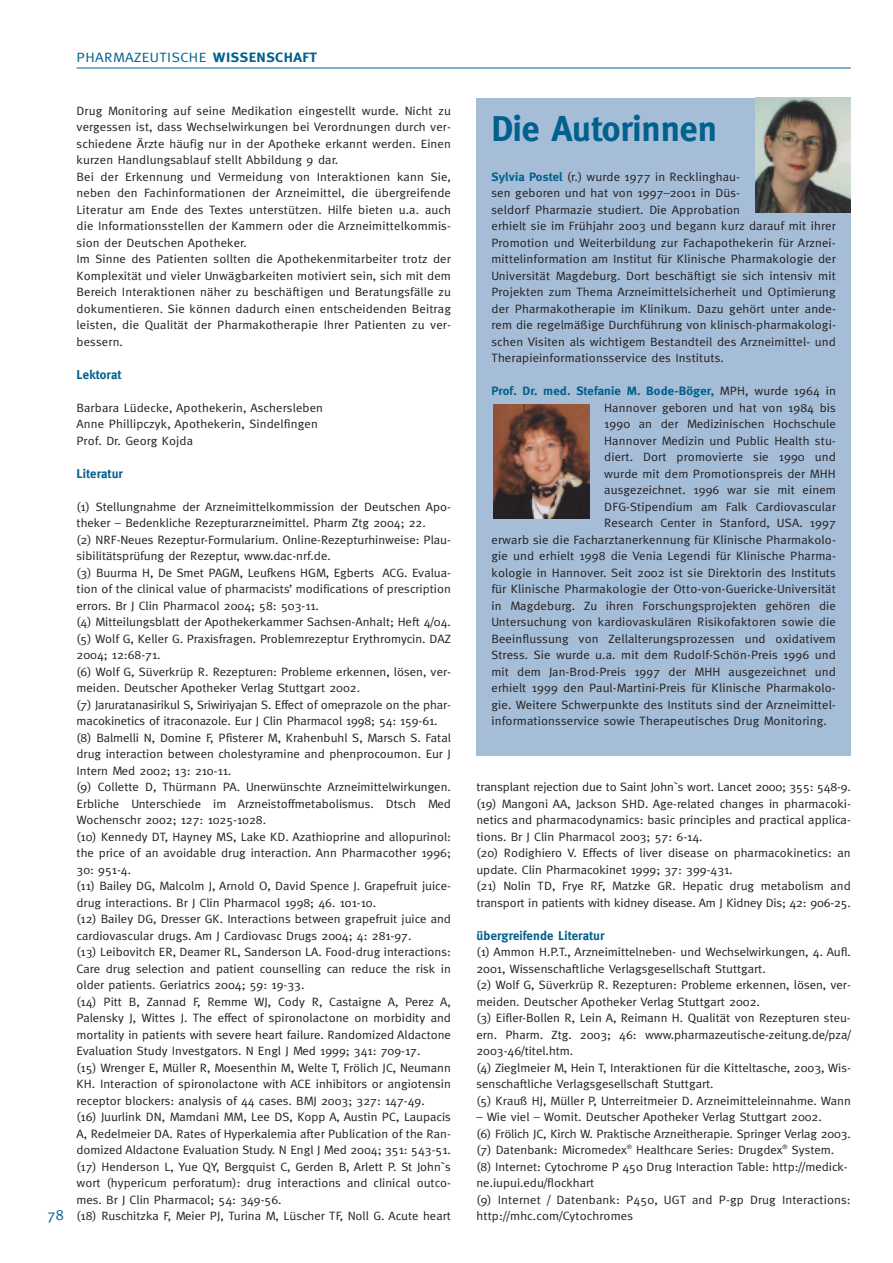
<style>
.page{position:relative;width:893px;height:1263px;background:#fff}
.page>*{position:absolute;margin:0;border:0;box-sizing:border-box;transform-origin:0 0}
.t1{font:700 36px "Meta";color:#00608e}
.t2{font:15px "Meta";color:#00608e}
.t3{font:13.5px "Meta";letter-spacing:.025em;color:#00608e;scale:1.11 1}
.t4{font:700 12.75px "Meta";letter-spacing:.01em;color:#00608e}
.t5{font:12.15px/16.5px "Meta";color:#231f20;scale:1.05 1}
.t6{font:700 12.15px "Meta";letter-spacing:.01em;color:#00608e;scale:1.05 1}
.s1{font-weight:700}
.s2{font-weight:700;color:#00608e}
.s3{font-weight:400;color:#231f20}
</style>
<div class="page">
<hr style="left:77px;top:68px;width:773px;height:1px;background:#00608e">
<div style="left:476px;top:98px;width:374px;height:658px;background:#a5bdd6"></div>
<img style="left:755px;top:98px;width:95px;height:114px">
<img style="left:493px;top:404px;width:96px;height:115px">
<p class="t3" style="left:77px;top:52px;width:218px">PHARMAZEUTISCHE <span class="s1">WISSENSCHAFT</span></p>
<p class="t2" style="left:47px;top:1209px;width:18px">78</p>
<p class="t5" style="left:77px;top:103px;width:358px">Drug Monitoring auf seine Medikation eingestellt wurde. Nicht zu vergessen ist, dass Wechselwirkungen bei Verordnungen durch ver&shy;schiedene Ärzte häufig nur in der Apotheke erkannt werden. Einen kurzen Handlungsablauf stellt Abbildung 9 dar.<br>Bei der Erkennung und Vermeidung von Interaktionen kann Sie, neben den Fachinformationen der Arzneimittel, die übergreifende Literatur am Ende des Textes unterstützen. Hilfe bieten u.a. auch die Informationsstellen der Kammern oder die Arzneimittelkommis&shy;sion der Deutschen Apotheker.<br>Im Sinne des Patienten sollten die Apothekenmitarbeiter trotz der Komplexität und vieler Unwägbarkeiten motiviert sein, sich mit dem Bereich Interaktionen näher zu beschäftigen und Beratungsfälle zu dokumentieren. Sie können dadurch einen entscheidenden Beitrag leisten, die Qualität der Pharmakotherapie Ihrer Patienten zu ver&shy;bessern.</p>
<p class="t4" style="left:77px;top:370px;width:46px">Lektorat</p>
<p class="t5" style="left:77px;top:400px;width:236px">Barbara Lüdecke, Apothekerin, Aschersleben<br>Anne Phillipczyk, Apothekerin, Sindelfingen<br>Prof. Dr. Georg Kojda</p>
<p class="t4" style="left:77px;top:469px;width:48px">Literatur</p>
<p class="t5" style="left:77px;top:499px;width:358px">(1) Stellungnahme der Arzneimittelkommission der Deutschen Apo&shy;theker – Bedenkliche Rezepturarzneimittel. Pharm Ztg 2004; 22.<br>(2) NRF-Neues Rezeptur-Formularium. Online-Rezepturhinweise: Plau&shy;sibilitätsprüfung der Rezeptur, www.dac-nrf.de.<br>(3) Buurma H, De Smet PAGM, Leufkens HGM, Egberts ACG. Evalua&shy;tion of the clinical value of pharmacists’ modifications of prescription errors. Br J Clin Pharmacol 2004; 58: 503-11.<br>(4) Mitteilungsblatt der Apothekerkammer Sachsen-Anhalt; Heft 4/04. (5) Wolf G, Keller G. Praxisfragen. Problemrezeptur Erythromycin. DAZ 2004; 12:68-71.<br>(6) Wolf G, Süverkrüp R. Rezepturen: Probleme erkennen, lösen, ver&shy;meiden. Deutscher Apotheker Verlag Stuttgart 2002.<br>(7) Jaruratanasirikul S, Sriwiriyajan S. Effect of omeprazole on the phar&shy;macokinetics of itraconazole. Eur J Clin Pharmacol 1998; 54: 159-61. (8) Balmelli N, Domine F, Pfisterer M, Krahenbuhl S, Marsch S. Fatal drug interaction between cholestyramine and phenprocoumon. Eur J Intern Med 2002; 13: 210-11.<br>(9) Collette D, Thürmann PA. Unerwünschte Arzneimittelwirkungen.<br>Erbliche Unterschiede im Arzneistoffmetabolismus. Dtsch Med Wochenschr 2002; 127: 1025-1028.<br>(10) Kennedy DT, Hayney MS, Lake KD. Azathioprine and allopurinol: the price of an avoidable drug interaction. Ann Pharmacother 1996; 30: 951-4.<br>(11) Bailey DG, Malcolm J, Arnold O, David Spence J. Grapefruit juice&shy;drug interactions. Br J Clin Pharmacol 1998; 46. 101-10.<br>(12) Bailey DG, Dresser GK. Interactions between grapefruit juice and cardiovascular drugs. Am J Cardiovasc Drugs 2004; 4: 281-97.<br>(13) Leibovitch ER, Deamer RL, Sanderson LA. Food-drug interactions:<br>Care drug selection and patient counselling can reduce the risk in older patients. Geriatrics 2004; 59: 19-33.<br>(14) Pitt B, Zannad F, Remme WJ, Cody R, Castaigne A, Perez A, Palensky J, Wittes J. The effect of spironolactone on morbidity and mortality in patients with severe heart failure. Randomized Aldactone Evaluation Study Investgators. N Engl J Med 1999; 341: 709-17.<br>(15) Wrenger E, Müller R, Moesenthin M, Welte T, Frölich JC, Neumann KH. Interaction of spironolactone with ACE inhibitors or angiotensin receptor blockers: analysis of 44 cases. BMJ 2003; 327: 147-49.<br>(16) Juurlink DN, Mamdani MM, Lee DS, Kopp A, Austin PC, Laupacis A, Redelmeier DA. Rates of Hyperkalemia after Publication of the Ran&shy;domized Aldactone Evaluation Study. N Engl J Med 2004; 351: 543-51. (17) Henderson L, Yue QY, Bergquist C, Gerden B, Arlett P. St John`s wort (hypericum perforatum): drug interactions and clinical outco&shy;mes. Br J Clin Pharmacol; 54: 349-56.<br>(18) Ruschitzka F, Meier PJ, Turina M, Lüscher TF, Noll G. Acute heart</p>
<h1 class="t1" style="left:491px;top:115px;width:227px">Die Autorinnen</h1>
<p class="t5" style="left:491px;top:169px;width:329px"><span class="s2">Sylvia Postel</span> (r.) wurde 1977 in Recklinghau-<br>sen geboren und hat von 1997–2001 in Düs-<br>seldorf Pharmazie studiert. Die Approbation<br>erhielt sie im Frühjahr 2003 und begann kurz darauf mit ihrer Promotion und Weiterbildung zur Fachapothekerin für Arznei&shy;mittelinformation am Institut für Klinische Pharmakologie der Universität Magdeburg. Dort beschäftigt sie sich intensiv mit Projekten zum Thema Arzneimittelsicherheit und Optimierung der Pharmakotherapie im Klinikum. Dazu gehört unter ande&shy;rem die regelmäßige Durchführung von klinisch-pharmakologi&shy;schen Visiten als wichtigem Bestandteil des Arzneimittel- und Therapieinformationsservice des Instituts.</p>
<p class="t6" style="left:491px;top:386px;width:329px">Prof. Dr. med. Stefanie M. Bode-Böger, <span class="s3">MPH, wurde 1964 in</span></p>
<p class="t5" style="left:604px;top:400px;width:222px">Hannover geboren und hat von 1984 bis</p>
<p class="t5" style="left:604px;top:417px;width:222px">1990 an der Medizinischen Hochschule</p>
<p class="t5" style="left:604px;top:433px;width:222px">Hannover Medizin und Public Health stu-</p>
<p class="t5" style="left:604px;top:450px;width:222px">diert. Dort promovierte sie 1990 und</p>
<p class="t5" style="left:604px;top:466px;width:222px">wurde mit dem Promotionspreis der MHH</p>
<p class="t5" style="left:604px;top:483px;width:222px">ausgezeichnet. 1996 war sie mit einem</p>
<p class="t5" style="left:604px;top:499px;width:222px">DFG-Stipendium am Falk Cardiovascular</p>
<p class="t5" style="left:604px;top:516px;width:222px">Research Center in Stanford, USA. 1997</p>
<p class="t5" style="left:491px;top:532px;width:329px">erwarb sie die Facharztanerkennung für Klinische Pharmakolo-</p>
<p class="t5" style="left:491px;top:549px;width:329px">gie und erhielt 1998 die Venia Legendi für Klinische Pharma-</p>
<p class="t5" style="left:491px;top:565px;width:329px">kologie in Hannover. Seit 2002 ist sie Direktorin des Instituts</p>
<p class="t5" style="left:491px;top:582px;width:329px">für Klinische Pharmakologie der Otto-von-Guericke-Universität</p>
<p class="t5" style="left:491px;top:598px;width:329px">in Magdeburg. Zu ihren Forschungsprojekten gehören die</p>
<p class="t5" style="left:491px;top:615px;width:329px">Untersuchung von kardiovaskulären Risikofaktoren sowie die</p>
<p class="t5" style="left:491px;top:631px;width:329px">Beeinflussung von Zellalterungsprozessen und oxidativem</p>
<p class="t5" style="left:491px;top:648px;width:329px">Stress. Sie wurde u.a. mit dem Rudolf-Schön-Preis 1996 und</p>
<p class="t5" style="left:491px;top:664px;width:329px">mit dem Jan-Brod-Preis 1997 der MHH ausgezeichnet und</p>
<p class="t5" style="left:491px;top:681px;width:329px">erhielt 1999 den Paul-Martini-Preis für Klinische Pharmakolo-</p>
<p class="t5" style="left:491px;top:697px;width:329px">gie. Weitere Schwerpunkte des Instituts sind der Arzneimittel-</p>
<p class="t5" style="left:491px;top:714px;width:321px">informationsservice sowie Therapeutisches Drug Monitoring.</p>
<p class="t5" style="left:476px;top:780px;width:358px">transplant rejection due to Saint John`s wort. Lancet 2000; 355: 548-9. (19) Mangoni AA, Jackson SHD. Age-related changes in pharmacoki&shy;netics and pharmacodynamics: basic principles and practical applica&shy;tions. Br J Clin Pharmacol 2003; 57: 6-14.<br>(20) Rodighiero V. Effects of liver disease on pharmacokinetics: an update. Clin Pharmacokinet 1999; 37: 399-431.<br>(21) Nolin TD, Frye RF, Matzke GR. Hepatic drug metabolism and transport in patients with kidney disease. Am J Kidney Dis; 42: 906-25.</p>
<p class="t4" style="left:476px;top:931px;width:130px">übergreifende Literatur</p>
<p class="t5" style="left:476px;top:945px;width:358px">(1) Ammon H.P.T., Arzneimittelneben- und Wechselwirkungen, 4. Aufl.<br>2001, Wissenschaftliche Verlagsgesellschaft Stuttgart.<br>(2) Wolf G, Süverkrüp R. Rezepturen: Probleme erkennen, lösen, ver&shy;meiden. Deutscher Apotheker Verlag Stuttgart 2002.<br>(3) Eifler-Bollen R, Lein A, Reimann H. Qualität von Rezepturen steu&shy;ern. Pharm. Ztg. 2003; 46: www.pharmazeutische-zeitung.de/pza/ 2003-46/titel.htm.<br>(4) Zieglmeier M, Hein T, Interaktionen für die Kitteltasche, 2003, Wis&shy;senschaftliche Verlagsgesellschaft Stuttgart.<br>(5) Krauß HJ, Müller P, Unterreitmeier D. Arzneimitteleinnahme. Wann</p>
<p class="t5" style="left:476px;top:1110px;width:358px">– Wie viel – Womit. Deutscher Apotheker Verlag Stuttgart 2002.<br>(6) Frölich JC, Kirch W. Praktische Arzneitherapie. Springer Verlag 2003. (7) Datenbank: Micromedex<sup>®</sup> Healthcare Series: Drugdex<sup>®</sup> System. (8) Internet: Cytochrome P 450 Drug Interaction Table: http://medick&shy;ne.iupui.edu/flockhart<br>(9) Internet / Datenbank: P450, UGT and P-gp Drug Interactions: http://mhc.com/Cytochromes</p>
</div>
